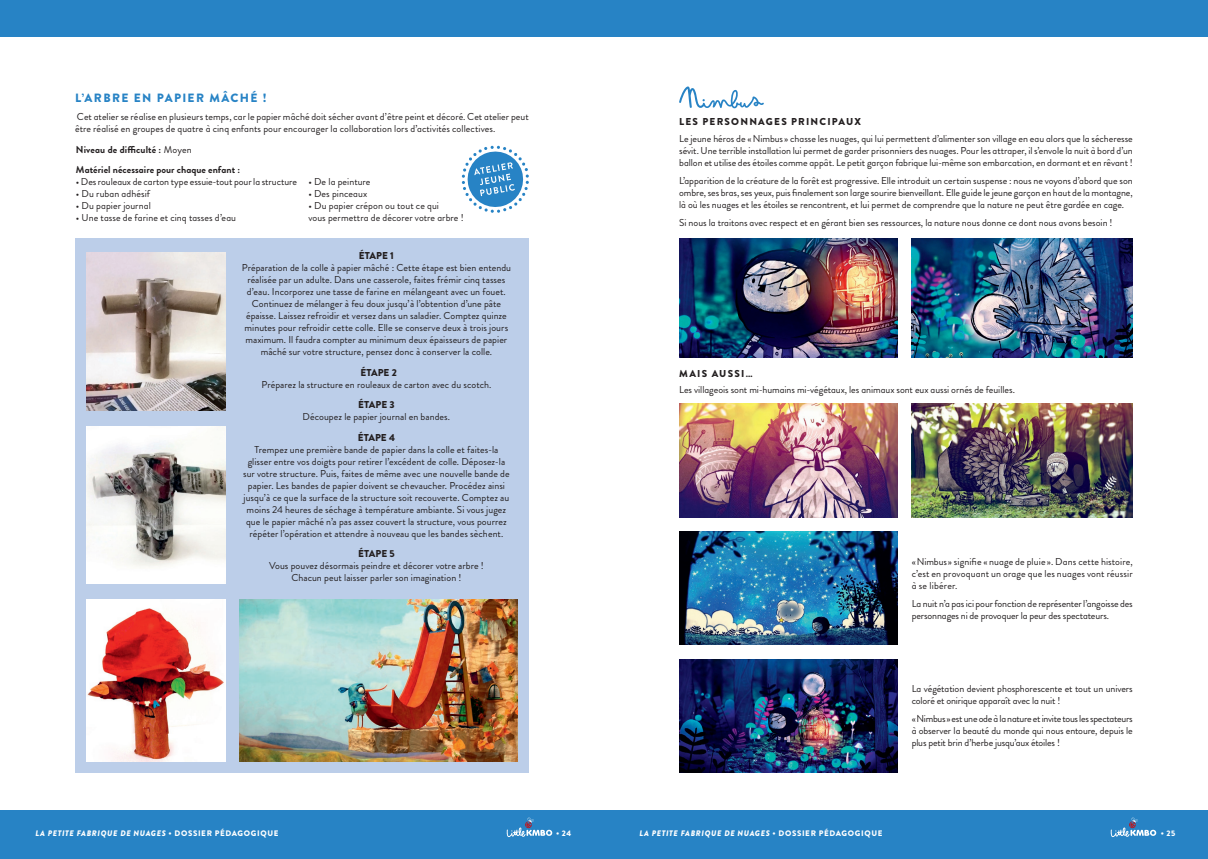
<style>
.page{position:relative;width:1208px;height:859px;background:#fff}
.page>*{position:absolute;margin:0;border:0;box-sizing:border-box;transform-origin:0 0}
.t1{font:900 12px "Brandon Grotesque";letter-spacing:.11em;color:#2783c5}
.t2{font:10px/12px "Brandon Grotesque";letter-spacing:.005em;color:#231f20;text-align:justify}
.t3{font:10px/12px "Brandon Grotesque";letter-spacing:-.015em;color:#231f20}
.t4{font:700 10px/20.5px "Brandon Grotesque";letter-spacing:.005em;color:#231f20}
.t5{font:900 10px "Brandon Grotesque";letter-spacing:.105em;color:#231f20}
.t6{font:900 10px "Brandon Grotesque";letter-spacing:.125em;color:#231f20}
.t7{font:italic 900 8px "Brandon Grotesque";letter-spacing:.08em;color:#fff}
.t8{font:900 8px "Brandon Grotesque";color:#fff}
.s1{font-weight:400}
.s2{font-style:normal}
</style>
<div class="page">
<div style="left:0;top:811px;width:604px;height:48px;background:#2783c5"></div>
<div style="left:604px;top:811px;width:604px;height:48px;background:#2783c5"></div>
<div style="left:0;top:0;width:604px;height:37px;background:#2783c5"></div>
<div style="left:604px;top:0;width:604px;height:37px;background:#2783c5"></div>
<svg style="left:506px;top:817px;width:46px;height:20px"></svg>
<svg style="left:1110px;top:817px;width:46px;height:20px"></svg>
<svg style="left:462px;top:146px;width:67px;height:67px"></svg>
<div style="left:75px;top:238px;width:454px;height:534px;background:#bccee9"></div>
<img style="left:86px;top:252px;width:139px;height:158px">
<img style="left:86px;top:426px;width:139px;height:158px">
<img style="left:86px;top:600px;width:139px;height:161px">
<img style="left:240px;top:600px;width:277px;height:161px">
<img style="left:679px;top:238px;width:218px;height:119px">
<img style="left:911px;top:238px;width:221px;height:119px">
<img style="left:679px;top:531px;width:218px;height:114px">
<img style="left:679px;top:659px;width:218px;height:113px">
<img style="left:679px;top:404px;width:218px;height:113px">
<img style="left:911px;top:404px;width:221px;height:113px">
<svg style="left:679px;top:86px;width:85px;height:22px"></svg>
<p class="t1" style="left:75px;top:89px;width:193px">L’ARBRE EN PAPIER MÂCHÉ !</p>
<p class="t2" style="left:75px;top:110px;width:455px">Cet atelier se réalise en plusieurs temps, car le papier mâché doit sécher avant d’être peint et décoré. Cet atelier peut être réalisé en groupes de quatre à cinq enfants pour encourager la collaboration lors d’activités collectives.</p>
<p class="t4" style="left:76px;top:139px;width:166px">Niveau de difficulté : <span class="s1">Moyen<br></span>Matériel nécessaire pour chaque enfant :</p>
<p class="t2" style="left:76px;top:176px;width:223px">• Des rouleaux de carton type essuie-tout pour la structure</p>
<p class="t2" style="left:76px;top:188px;width:76px">• Du ruban adhésif</p>
<p class="t2" style="left:76px;top:200px;width:76px">• Du papier journal</p>
<p class="t2" style="left:76px;top:212px;width:162px">• Une tasse de farine et cinq tasses d’eau</p>
<p class="t2" style="left:308px;top:176px;width:64px">• De la peinture</p>
<p class="t2" style="left:308px;top:188px;width:60px">• Des pinceaux</p>
<p class="t2" style="left:308px;top:200px;width:157px">• Du papier crépon ou tout ce qui<br>vous permettra de décorer votre arbre !</p>
<p class="t5" style="left:359px;top:249px;width:36px">ÉTAPE 1</p>
<p class="t2" style="left:242px;top:262px;width:271px;text-align:center">Préparation de la colle à papier mâché : Cette étape est bien entendu réalisée par un adulte. Dans une casserole, faites frémir cinq tasses d’eau. Incorporez une tasse de farine en mélangeant avec un fouet.<br>Continuez de mélanger à feu doux jusqu’à l’obtention d’une pâte épaisse. Laissez refroidir et versez dans un saladier. Comptez quinze minutes pour refroidir cette colle. Elle se conserve deux à trois jours maximum. Il faudra compter au minimum deux épaisseurs de papier mâché sur votre structure, pensez donc à conserver la colle.</p>
<p class="t5" style="left:360px;top:365px;width:38px">ÉTAPE 2</p>
<p class="t2" style="left:261px;top:378px;width:231px">Préparez la structure en rouleaux de carton avec du scotch.</p>
<p class="t5" style="left:358px;top:398px;width:38px">ÉTAPE 3</p>
<p class="t2" style="left:303px;top:411px;width:149px">Découpez le papier journal en bandes.</p>
<p class="t5" style="left:358px;top:430px;width:39px">ÉTAPE 4</p>
<p class="t2" style="left:243px;top:443px;width:268px;text-align:center">Trempez une première bande de papier dans la colle et faites-la glisser entre vos doigts pour retirer l’excédent de colle. Déposez-la sur votre structure. Puis, faites de même avec une nouvelle bande de papier. Les bandes de papier doivent se chevaucher. Procédez ainsi jusqu’à ce que la surface de la structure soit recouverte. Comptez au moins 24 heures de séchage à température ambiante. Si vous jugez que le papier mâché n’a pas assez couvert la structure, vous pourrez répéter l’opération et attendre à nouveau que les bandes sèchent.</p>
<p class="t5" style="left:358px;top:547px;width:38px">ÉTAPE 5</p>
<p class="t2" style="left:269px;top:560px;width:216px;text-align:center">Vous pouvez désormais peindre et décorer votre arbre !<br>Chacun peut laisser parler son imagination !</p>
<p class="t5" style="left:679px;top:115px;width:183px">LES PERSONNAGES PRINCIPAUX</p>
<p class="t2" style="left:679px;top:133px;width:455px">Le jeune héros de «Nimbus» chasse les nuages, qui lui permettent d’alimenter son village en eau alors que la sécheresse sévit. Une terrible installation lui permet de garder prisonniers des nuages. Pour les attraper, il s’envole la nuit à bord d’un ballon et utilise des étoiles comme appât. Le petit garçon fabrique lui-même son embarcation, en dormant et en rêvant !</p>
<p class="t2" style="left:679px;top:175px;width:455px">L’apparition de la créature de la forêt est progressive. Elle introduit un certain suspense : nous ne voyons d’abord que son ombre, ses bras, ses yeux, puis finalement son large sourire bienveillant. Elle guide le jeune garçon en haut de la montagne, là où les nuages et les étoiles se rencontrent, et lui permet de comprendre que la nature ne peut être gardée en cage.</p>
<p class="t2" style="left:679px;top:216px;width:435px">Si nous la traitons avec respect et en gérant bien ses ressources, la nature nous donne ce dont nous avons besoin !</p>
<p class="t6" style="left:679px;top:367px;width:75px">MAIS AUSSI…</p>
<p class="t2" style="left:679px;top:383px;width:337px">Les villageois sont mi-humains mi-végétaux, les animaux sont eux aussi ornés de feuilles.</p>
<p class="t2" style="left:911px;top:556px;width:223px">«Nimbus» signifie « nuage de pluie ». Dans cette histoire, c’est en provoquant un orage que les nuages vont réussir à se libérer.</p>
<p class="t3" style="left:911px;top:597px;width:223px">La nuit n’a pas ici pour fonction de représenter l’angoisse des personnages ni de provoquer la peur des spectateurs.</p>
<p class="t2" style="left:911px;top:683px;width:223px">La végétation devient phosphorescente et tout un univers coloré et onirique apparaît avec la nuit !</p>
<p class="t2" style="left:911px;top:713px;width:223px">«Nimbus» est une ode à la nature et invite tous les spectateurs à observer la beauté du monde qui nous entoure, depuis le plus petit brin d’herbe jusqu’aux étoiles !</p>
<p class="t7" style="left:35px;top:827px;width:244px">LA PETITE FABRIQUE DE NUAGES <span class="s2">• DOSSIER PÉDAGOGIQUE</span></p>
<p class="t8" style="left:556px;top:828px;width:17px">• 24</p>
<p class="t7" style="left:639px;top:827px;width:244px">LA PETITE FABRIQUE DE NUAGES <span class="s2">• DOSSIER PÉDAGOGIQUE</span></p>
<p class="t8" style="left:1160px;top:828px;width:16px">• 25</p>
</div>
